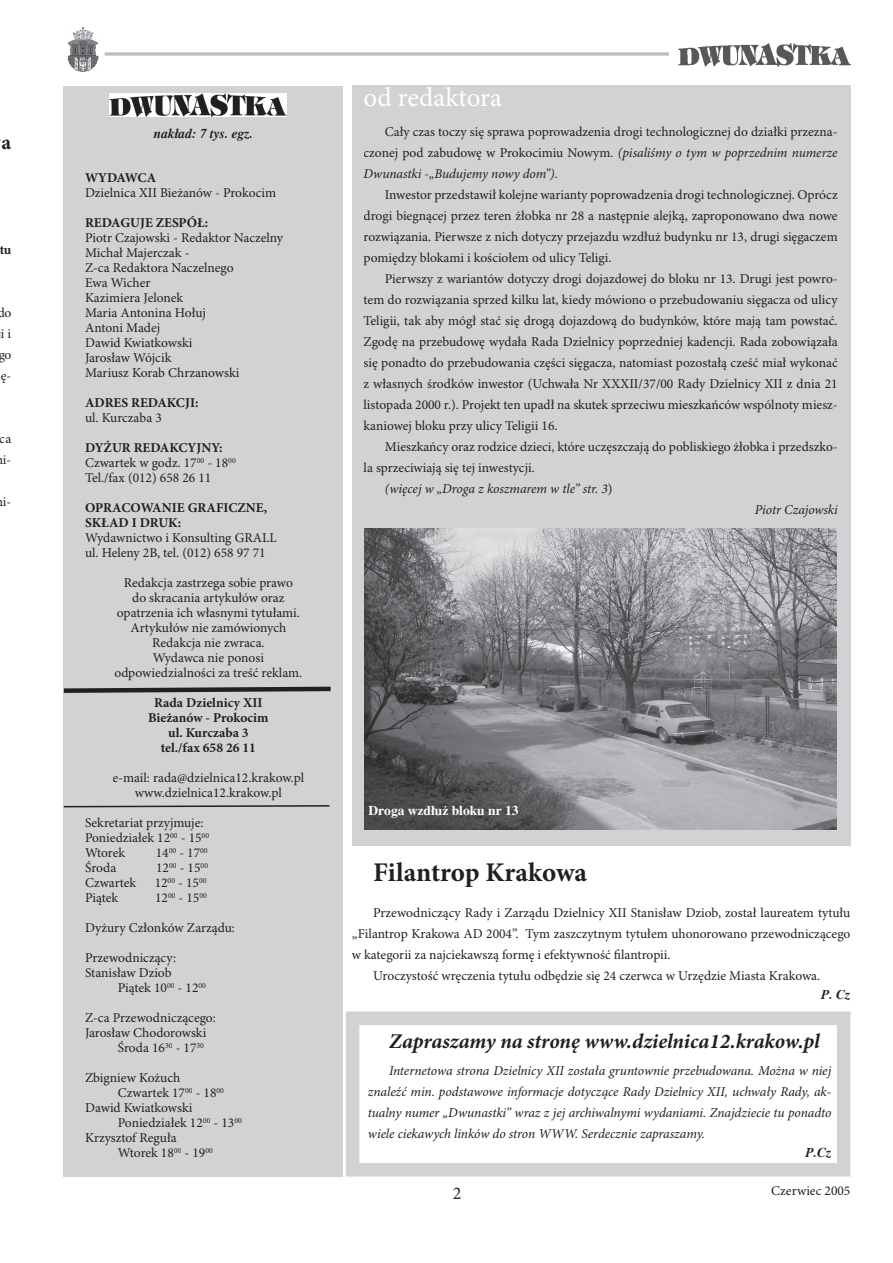
<style>
.page{position:relative;width:893px;height:1263px;background:#fff}
.page>*{position:absolute;margin:0;border:0;box-sizing:border-box;transform-origin:0 0}
.t1{font:700 27px "Minion Pro";letter-spacing:-.005em;color:#231f20}
.t2{font:27px "Minion Pro";color:#fff}
.t3{font:italic 700 21px "Minion Pro";letter-spacing:-.005em;color:#231f20}
.t4{font:700 21px "Minion Pro";color:#231f20}
.t5{font:18px "Minion Pro";color:#231f20}
.t6{font:13.5px/15px "Minion Pro";color:#231f20}
.t7{font:italic 13.5px/21px "Minion Pro";letter-spacing:-.005em;color:#231f20;text-align:justify}
.t8{font:700 13.5px/15px "Minion Pro";color:#231f20}
.t9{font:italic 700 13.5px "Times";color:#231f20}
.t10{font:700 13.5px "Times";color:#fff}
.t11{font:700 13.5px "Minion Pro";letter-spacing:-.02em;color:#231f20}
.s1{font-weight:700}
.s2{font-style:italic}
.s3{font-style:normal}
</style>
<div class="page">
<img style="left:67px;top:28px;width:783px;height:43px">
<div style="left:352px;top:85px;width:498px;height:760px;background:#d1d2d4"></div>
<div style="left:64px;top:86px;width:279px;height:1090px;background:#d1d2d4"></div>
<img style="left:109px;top:94px;width:178px;height:22px">
<svg style="left:64px;top:687px;width:267px;height:6px;background:#4f4c4d"></svg>
<svg style="left:64px;top:805px;width:266px;height:2px"></svg>
<img style="left:364px;top:529px;width:472px;height:300px">
<svg style="left:346px;top:1011px;width:504px;height:165px"></svg>
<div style="left:389px;top:1033px;width:431px;height:20px;background:#fff"></div>
<div style="left:389px;top:1066px;width:128px;height:9px;background:#fff"></div>
<div style="left:518px;top:1065px;width:313px;height:13px;background:#fff"></div>
<div style="left:368px;top:1086px;width:463px;height:13px;background:#fff"></div>
<div style="left:369px;top:1107px;width:462px;height:13px;background:#fff"></div>
<div style="left:368px;top:1128px;width:337px;height:13px;background:#fff"></div>
<div style="left:805px;top:1148px;width:26px;height:10px;background:#fff"></div>
<h2 class="t4" style="left:1px;top:129px;width:11px">a</h2>
<p class="t8" style="left:0;top:242px;width:13px">tu</p>
<p class="t6" style="left:-3px;top:302px;width:16px;line-height:21px;text-align:justify">do i i go ę-</p>
<p class="t6" style="left:0;top:428px;width:13px;line-height:21px">ca i-</p>
<p class="t6" style="left:3px;top:494px;width:10px">i-</p>
<p class="t9" style="left:154px;top:126px;width:101px">nakład: 7 tys. egz.</p>
<p class="t11" style="left:85px;top:170px;width:73px">WYDAWCA</p>
<p class="t6" style="left:85px;top:186px;width:193px">Dzielnica XII Bieżanów - Prokocim</p>
<p class="t8" style="left:85px;top:216px;width:125px">REDAGUJE ZESPÓŁ:</p>
<p class="t6" style="left:85px;top:231px;width:200px">Piotr Czajowski - Redaktor Naczelny<br>Michał Majerczak -<br>Z-ca Redaktora Naczelnego<br>Ewa Wicher<br>Kazimiera Jelonek<br>Maria Antonina Hołuj<br>Antoni Madej<br>Dawid Kwiatkowski<br>Jarosław Wójcik<br>Mariusz Korab Chrzanowski</p>
<p class="t8" style="left:85px;top:396px;width:115px">ADRES REDAKCJI:</p>
<p class="t6" style="left:85px;top:411px;width:78px">ul. Kurczaba 3</p>
<p class="t6" style="left:85px;top:441px;width:152px"><span class="s1">DYŻUR REDAKCYJNY:<br></span>Czwartek w godz. 17<sup>00</sup> - 18<sup>00<br></sup>Tel./fax (012) 658 26 11</p>
<p class="t8" style="left:85px;top:501px;width:184px">OPRACOWANIE GRAFICZNE,<br>SKŁAD I DRUK:</p>
<p class="t6" style="left:85px;top:531px;width:193px">Wydawnictwo i Konsulting GRALL ul. Heleny 2B, tel. (012) 658 97 71</p>
<p class="t6" style="left:114px;top:576px;width:190px;text-align:center">Redakcja zastrzega sobie prawo<br>do skracania artykułów oraz opatrzenia ich własnymi tytułami.<br>Artykułów nie zamówionych<br>Redakcja nie zwraca.<br>Wydawca nie ponosi odpowiedzialności za treść reklam.</p>
<p class="t8" style="left:148px;top:696px;width:122px;text-align:center">Rada Dzielnicy XII<br>Bieżanów - Prokocim ul. Kurczaba 3 tel./fax 658 26 11</p>
<p class="t6" style="left:113px;top:771px;width:193px;text-align:center">e-mail: rada@dzielnica12.krakow.pl www.dzielnica12.krakow.pl</p>
<p class="t6" style="left:85px;top:816px;width:126px">Sekretariat przyjmuje:<br>Poniedziałek 12<sup>00</sup> - 15<sup>00<br></sup>Wtorek</p>
<p class="t6" style="left:156px;top:846px;width:53px">14<sup>00</sup> - 17<sup>00</sup></p>
<p class="t6" style="left:85px;top:861px;width:33px">Środa</p>
<p class="t6" style="left:156px;top:861px;width:53px">12<sup>00</sup> - 15<sup>00</sup></p>
<p class="t6" style="left:85px;top:876px;width:53px">Czwartek</p>
<p class="t6" style="left:155px;top:876px;width:53px">12<sup>00</sup> - 15<sup>00</sup></p>
<p class="t6" style="left:85px;top:891px;width:35px">Piątek</p>
<p class="t6" style="left:155px;top:891px;width:53px">12<sup>00</sup> - 15<sup>00</sup></p>
<p class="t6" style="left:85px;top:921px;width:151px">Dyżury Członków Zarządu:</p>
<p class="t6" style="left:85px;top:951px;width:93px">Przewodniczący:</p>
<p class="t6" style="left:85px;top:966px;width:88px">Stanisław Dziob</p>
<p class="t6" style="left:118px;top:981px;width:90px">Piątek 10<sup>00</sup> - 12<sup>00</sup></p>
<p class="t6" style="left:85px;top:1011px;width:132px">Z-ca Przewodniczącego:</p>
<p class="t6" style="left:85px;top:1026px;width:123px">Jarosław Chodorowski</p>
<p class="t6" style="left:118px;top:1041px;width:88px">Środa 16<sup>30</sup> - 17<sup>30</sup></p>
<p class="t6" style="left:85px;top:1071px;width:97px">Zbigniew Kożuch</p>
<p class="t6" style="left:118px;top:1086px;width:108px">Czwartek 17<sup>00</sup> - 18<sup>00</sup></p>
<p class="t6" style="left:85px;top:1101px;width:109px">Dawid Kwiatkowski</p>
<p class="t6" style="left:118px;top:1116px;width:126px">Poniedziałek 12<sup>00</sup> - 13<sup>00</sup></p>
<p class="t6" style="left:85px;top:1131px;width:93px">Krzysztof Reguła</p>
<p class="t6" style="left:118px;top:1146px;width:97px">Wtorek 18<sup>00</sup> - 19<sup>00</sup></p>
<h1 class="t2" style="left:364px;top:82px;width:140px">od redaktora</h1>
<p class="t6" style="left:364px;top:121px;width:476px;line-height:21px;text-align:justify;text-indent:21px">Cały czas toczy się sprawa poprowadzenia drogi technologicznej do działki przezna&shy;czonej pod zabudowę w Prokocimiu Nowym. <span class="s2">(pisaliśmy o tym w poprzednim numerze Dwunastki -„Budujemy nowy dom”)</span>.</p>
<p class="t6" style="left:364px;top:184px;width:476px;line-height:21px;text-align:justify;text-indent:21px">Inwestor przedstawił kolejne warianty poprowadzenia drogi technologicznej. Oprócz drogi biegnącej przez teren żłobka nr 28 a następnie alejką, zaproponowano dwa nowe rozwiązania. Pierwsze z nich dotyczy przejazdu wzdłuż budynku nr 13, drugi sięgaczem pomiędzy blokami i kościołem od ulicy Teligi.</p>
<p class="t6" style="left:364px;top:268px;width:476px;line-height:21px;text-align:justify;text-indent:21px">Pierwszy z wariantów dotyczy drogi dojazdowej do bloku nr 13. Drugi jest powro&shy;tem do rozwiązania sprzed kilku lat, kiedy mówiono o przebudowaniu sięgacza od ulicy Teligii, tak aby mógł stać się drogą dojazdową do budynków, które mają tam powstać.<br>Zgodę na przebudowę wydała Rada Dzielnicy poprzedniej kadencji. Rada zobowiązała się ponadto do przebudowania części sięgacza, natomiast pozostałą cześć miał wykonać z własnych środków inwestor (Uchwała Nr XXXII/37/00 Rady Dzielnicy XII z dnia 21 listopada 2000 r.). Projekt ten upadł na skutek sprzeciwu mieszkańców wspólnoty miesz&shy;kaniowej bloku przy ulicy Teligii 16.</p>
<p class="t6" style="left:385px;top:439px;width:454px">Mieszkańcy oraz rodzice dzieci, które uczęszczają do pobliskiego żłobka i przedszko-</p>
<p class="t6" style="left:364px;top:460px;width:173px">la sprzeciwiają się tej inwestycji.</p>
<p class="t7" style="left:385px;top:478px;width:229px">(więcej w „Droga z koszmarem w tle” str. 3<span class="s3">)</span></p>
<p class="t7" style="left:755px;top:499px;width:84px">Piotr Czajowski</p>
<p class="t10" style="left:369px;top:802px;width:152px">Droga wzdłuż bloku nr 13</p>
<h1 class="t1" style="left:373px;top:856px;width:216px">Filantrop Krakowa</h1>
<p class="t6" style="left:373px;top:905px;width:479px">Przewodniczący Rady i Zarządu Dzielnicy XII Stanisław Dziob, został laureatem tytułu</p>
<p class="t6" style="left:352px;top:926px;width:500px">„Filantrop Krakowa AD 2004”. Tym zaszczytnym tytułem uhonorowano przewodniczącego</p>
<p class="t6" style="left:352px;top:947px;width:320px">w kategorii za najciekawszą formę i efektywność filantropii.</p>
<p class="t6" style="left:373px;top:968px;width:449px">Uroczystość wręczenia tytułu odbędzie się 24 czerwca w Urzędzie Miasta Krakowa.</p>
<p class="t9" style="left:821px;top:987px;width:31px">P. Cz</p>
<h2 class="t3" style="left:389px;top:1028px;width:432px">Zapraszamy na stronę www.dzielnica12.krakow.pl</h2>
<p class="t7" style="left:368px;top:1060px;width:465px;text-indent:21px">Internetowa strona Dzielnicy XII została gruntownie przebudowana. Można w niej znaleźć min. podstawowe informacje dotyczące Rady Dzielnicy XII, uchwały Rady, ak&shy;tualny numer „Dwunastki” wraz z jej archiwalnymi wydaniami. Znajdziecie tu ponadto wiele ciekawych linków do stron WWW. Serdecznie zapraszamy.</p>
<p class="t9" style="left:805px;top:1145px;width:27px">P.Cz</p>
<h3 class="t5" style="left:453px;top:1183px;width:10px">2</h3>
<p class="t6" style="left:771px;top:1184px;width:81px">Czerwiec 2005</p>
</div>
